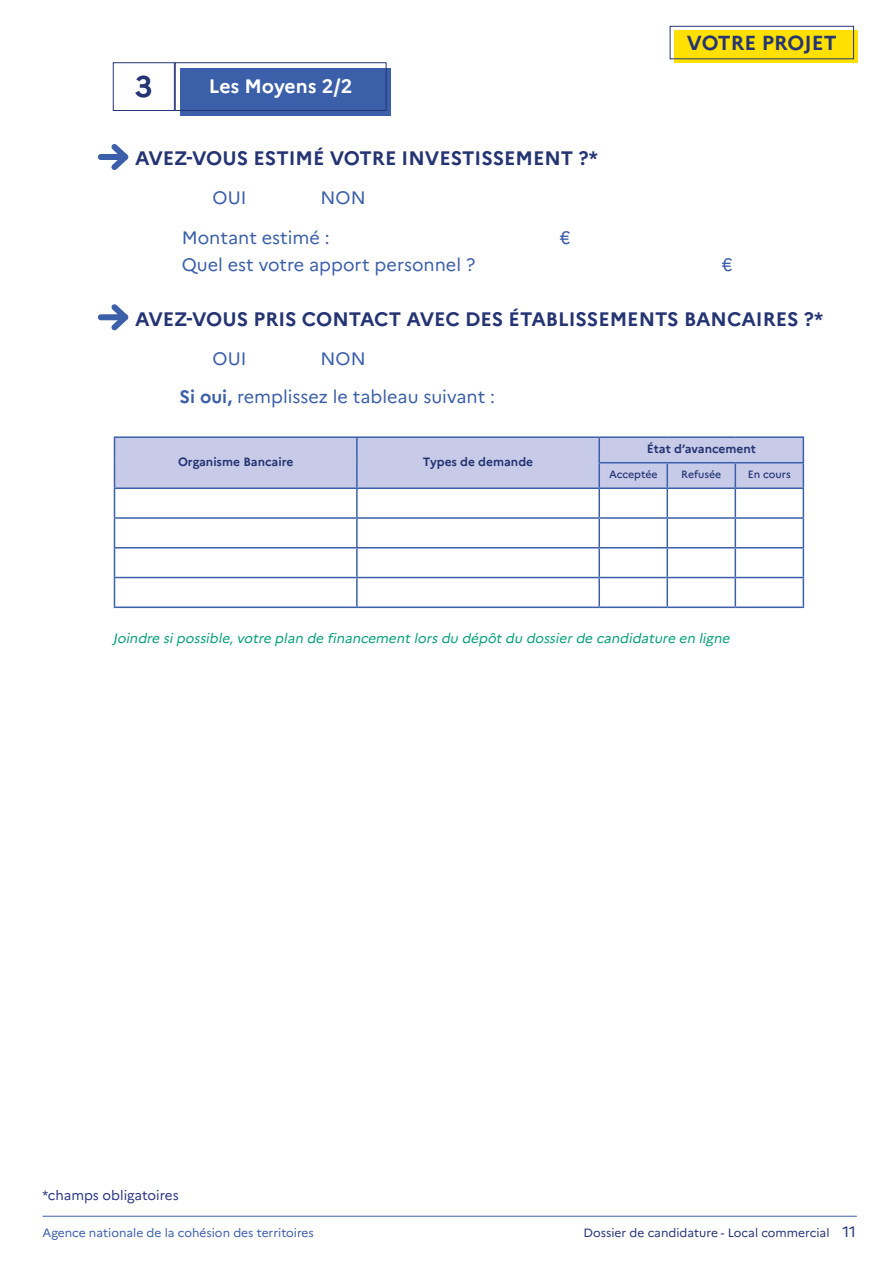
<style>
.page{position:relative;width:893px;height:1263px;background:#fff}
.page>*{position:absolute;margin:0;border:0;box-sizing:border-box;transform-origin:0 0}
.t1{font:700 29.85px "Marianne";color:#253473}
.t2{font:700 20.25px "Marianne";color:#253473}
.t3{font:700 19.5px "Marianne";color:#253473}
.t4{font:700 19.5px "Marianne";letter-spacing:-.005em;color:#fff}
.t5{font:18px/39.2px "Marianne";color:#3b5fa9}
.t6{font:italic 13.5px "Marianne";color:#009f79}
.t7{font:13.5px "Marianne";color:#283583}
.t8{font:700 12px "Marianne";color:#253473}
.t9{font:12px "Marianne";color:#3b5fa9}
.t10{font:12px "Marianne";color:#273475}
.t11{font:500 10.5px "Marianne";letter-spacing:-.005em;color:#253473}
.s1{font-weight:700}
.s2{font-size:15px}
</style>
<div class="page">
<hr style="left:43px;top:1216px;width:814px;height:1px;background:#3b5fa9">
<div style="left:180px;top:68px;width:211px;height:48px;background:#3b5fa9"></div>
<div style="left:175px;top:62px;width:212px;height:49px;border:1px solid #273475"></div>
<div style="left:113px;top:62px;width:62px;height:49px;border:1px solid #273475"></div>
<div style="left:674px;top:30px;width:184px;height:32px;background:#ffe000"></div>
<div style="left:670px;top:26px;width:184px;height:33px;border:1px solid #273475"></div>
<div style="left:101px;top:154px;width:24px;height:6px;background:#3b5fa9"></div>
<svg style="left:111px;top:144px;width:18px;height:26px"></svg>
<div style="left:101px;top:314px;width:24px;height:6px;background:#3b5fa9"></div>
<svg style="left:106px;top:304px;width:23px;height:27px"></svg>
<hr style="left:114px;top:436px;width:243px;height:2px;background:#3b5fa9">
<hr style="left:357px;top:436px;width:242px;height:2px;background:#3b5fa9">
<hr style="left:599px;top:436px;width:68px;height:2px;background:#3b5fa9">
<hr style="left:667px;top:436px;width:68px;height:2px;background:#3b5fa9">
<hr style="left:735px;top:436px;width:69px;height:2px;background:#3b5fa9">
<svg style="left:114px;top:437px;width:690px;height:169px"></svg>
<hr style="left:114px;top:606px;width:243px;height:2px;background:#3b5fa9">
<hr style="left:357px;top:606px;width:242px;height:2px;background:#3b5fa9">
<hr style="left:599px;top:606px;width:68px;height:2px;background:#3b5fa9">
<hr style="left:667px;top:606px;width:68px;height:2px;background:#3b5fa9">
<hr style="left:735px;top:606px;width:69px;height:2px;background:#3b5fa9">
<h1 class="t1" style="left:135px;top:68px;width:19px">3</h1>
<p class="t4" style="left:209px;top:74px;width:145px">Les Moyens 2/2</p>
<p class="t3" style="left:135px;top:146px;width:464px">AVEZ-VOUS ESTIMÉ VOTRE INVESTISSEMENT ?*</p>
<p class="t5" style="left:213px;top:178px;width:35px">OUI</p>
<p class="t5" style="left:182px;top:178px;width:185px;text-indent:139px">NON<br>Montant estimé :</p>
<p class="t5" style="left:560px;top:217px;width:12px">€</p>
<p class="t2" style="left:687px;top:30px;width:151px">VOTRE PROJET</p>
<p class="t5" style="left:182px;top:244px;width:295px">Quel est votre apport personnel ?</p>
<p class="t5" style="left:722px;top:244px;width:12px">€</p>
<p class="t3" style="left:135px;top:307px;width:690px">AVEZ-VOUS PRIS CONTACT AVEC DES ÉTABLISSEMENTS BANCAIRES ?*</p>
<p class="t5" style="left:213px;top:339px;width:35px">OUI</p>
<p class="t5" style="left:180px;top:339px;width:317px;line-height:38px;text-indent:141px">NON<br><span class="s1">Si oui,</span> remplissez le tableau suivant :</p>
<p class="t8" style="left:178px;top:455px;width:117px">Organisme Bancaire</p>
<p class="t8" style="left:423px;top:455px;width:112px">Types de demande</p>
<p class="t8" style="left:647px;top:442px;width:111px">État d’avancement</p>
<p class="t11" style="left:609px;top:468px;width:50px">Acceptée</p>
<p class="t11" style="left:681px;top:468px;width:42px">Refusée</p>
<p class="t11" style="left:748px;top:468px;width:44px">En cours</p>
<p class="t6" style="left:113px;top:630px;width:621px">Joindre sipossible,votre plan de financement lors du dépôt du dossierde candidature en ligne</p>
<p class="t7" style="left:43px;top:1187px;width:138px">*champs obligatoires</p>
<p class="t9" style="left:43px;top:1225px;width:273px">Agence nationale de la cohésion des territoires</p>
<p class="t10" style="left:584px;top:1225px;width:274px">Dossier de candidature - Local commercial <span class="s2">11</span></p>
</div>
